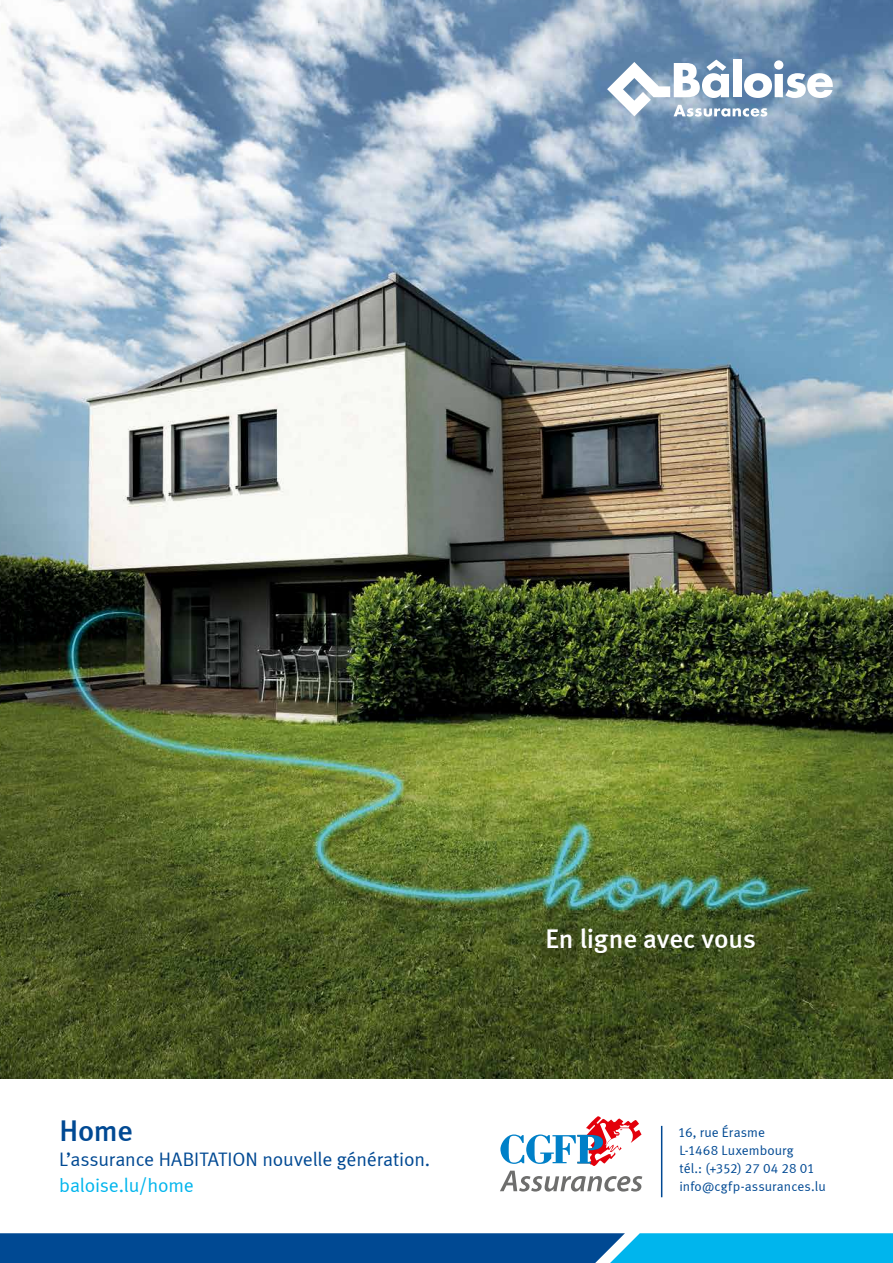
<style>
.page{position:relative;width:893px;height:1263px;background:#fff}
.page>*{position:absolute;margin:0;border:0;box-sizing:border-box;transform-origin:0 0}
.t1{font:30px "Meta Medium LF";color:#004993}
.t2{font:27px "Meta Medium LF";letter-spacing:-.005em;color:#fff}
.t3{font:19.5px "Meta Normal LF";letter-spacing:-.01em;color:#004993}
.t4{font:19.5px "Meta Normal LF";letter-spacing:-.01em;color:#00b5ed}
.t5{font:13.5px/18px "Meta Normal LF";letter-spacing:.005em;color:#004993}
</style>
<div class="page">
<img style="left:0;top:0;width:893px;height:1078px">
<svg style="left:607px;top:60px;width:226px;height:57px"></svg>
<svg style="left:500px;top:1116px;width:142px;height:75px"></svg>
<hr style="left:661px;top:1126px;width:1px;height:71px;background:#004993">
<svg style="left:0;top:1233px;width:893px;height:30px;background:#066db0"></svg>
<h1 class="t1" style="left:59px;top:1113px;width:75px">Home</h1>
<h3 class="t3" style="left:59px;top:1148px;width:373px">L’assurance HABITATION nouvelle génération.</h3>
<h3 class="t4" style="left:59px;top:1174px;width:136px">baloise.lu/home</h3>
<h2 class="t2" style="left:546px;top:923px;width:212px">En ligne avec vous</h2>
<p class="t5" style="left:678px;top:1123px;width:149px">16, rue Érasme<br>L-1468 Luxembourg<br>tél.: (+352) 27 04 28 01 info@cgfp-assurances.lu</p>
</div>
